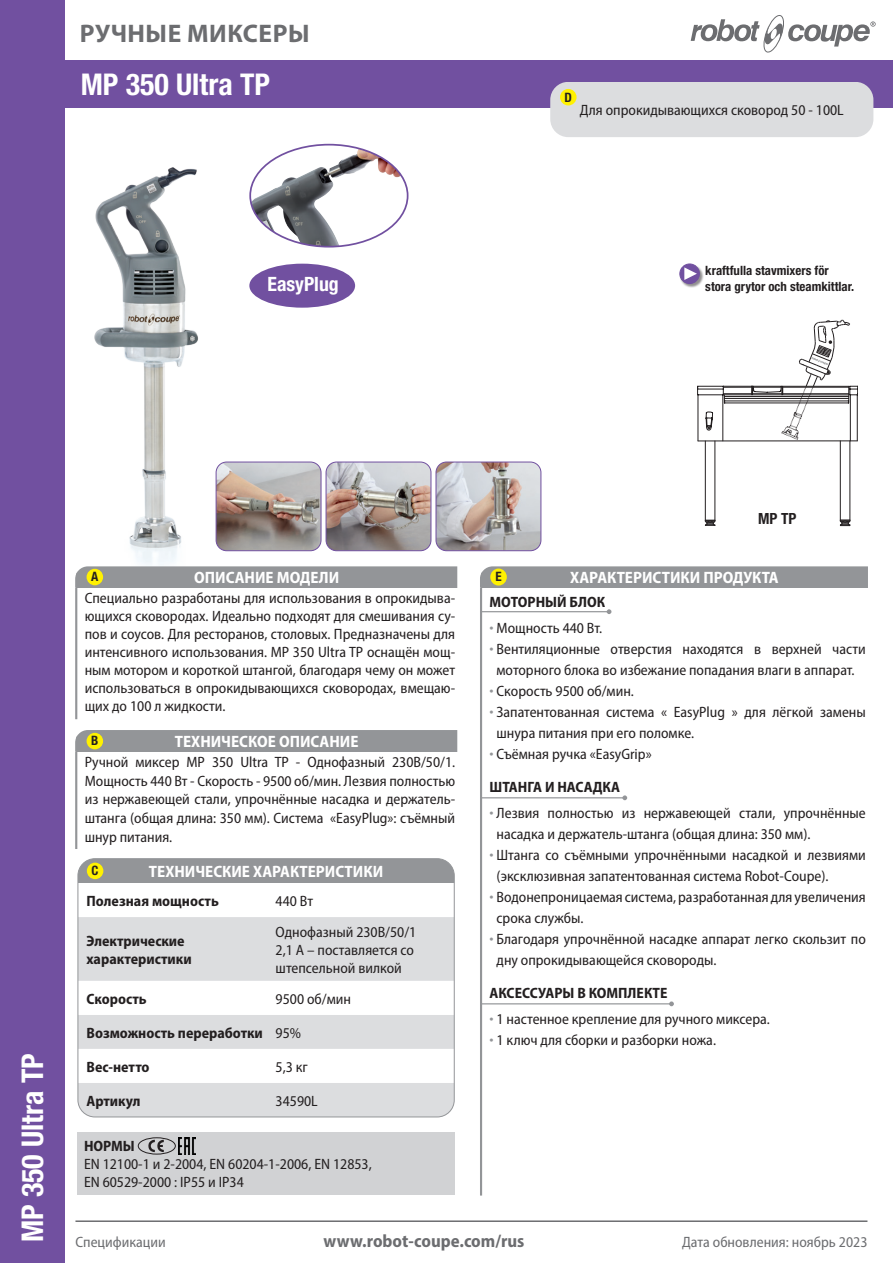
<style>
.page{position:relative;width:893px;height:1263px;background:#fff}
.page>*{position:absolute;margin:0;border:0;box-sizing:border-box;transform-origin:0 0}
.t1{font:700 condensed 30px "Helvetica Neue LT Com";color:#fff}
.t2{font:700 25.5px "Myriad Pro";letter-spacing:.02em;color:#6c6d70}
.t3{font:700 condensed 19.8px "Helvetica Neue LT Com";color:#fff}
.t4{font:700 semi-condensed 18px "Myriad Pro";color:#6c6d70}
.t5{font:700 semi-condensed 16.5px "Myriad Pro";color:#fff}
.t6{font:700 condensed 15.45px "Helvetica Neue LT Com";color:#231f20}
.t7{font:semi-condensed 15px/18px "Myriad Pro";color:#231f20}
.t8{font:700 semi-condensed 15px/18px "Myriad Pro";color:#231f20}
.t9{font:semi-condensed 15px "Myriad Pro";color:#6c6d70}
.t10{font:700 condensed 12.9px/15.5px "Helvetica Neue LT Com";color:#231f20}
.s1{font-weight:400}
.s2{color:#939598}
</style>
<div class="page">
<div style="left:0;top:60px;width:893px;height:47px;background:#7150a0"></div>
<svg style="left:691px;top:15px;width:185px;height:37px"></svg>
<div style="left:0;top:0;width:65px;height:1263px;background:#7150a0"></div>
<img style="left:251px;top:148px;width:150px;height:99px">
<img style="left:216px;top:462px;width:105px;height:89px">
<div style="left:216px;top:462px;width:105px;height:89px;border:1px solid #7150a0;border-radius:11px"></div>
<img style="left:326px;top:462px;width:105px;height:89px">
<div style="left:326px;top:462px;width:105px;height:89px;border:1px solid #7150a0;border-radius:11px"></div>
<img style="left:436px;top:462px;width:105px;height:89px">
<div style="left:436px;top:462px;width:105px;height:89px;border:1px solid #7150a0;border-radius:11px"></div>
<div style="left:249px;top:264px;width:106px;height:44px;background:#7150a0;border-radius:50%"></div>
<img style="left:94px;top:167px;width:104px;height:398px">
<div style="left:78px;top:859px;width:376px;height:24px;background:#939598"></div>
<div style="left:78px;top:917px;width:375px;height:200px;background:#dcdddf"></div>
<svg style="left:80px;top:981px;width:373px;height:102px"></svg>
<div style="left:78px;top:858px;width:377px;height:259px;border:1px solid #939598;border-radius:17px"></div>
<div style="left:87px;top:863px;width:16px;height:16px;background:#fff101;border-radius:50%"></div>
<hr style="left:75px;top:1220px;width:792px;height:2px;background:#6c6d70">
<div style="left:78px;top:1132px;width:377px;height:62px;background:#d1d2d4"></div>
<div style="left:138px;top:1137px;width:38px;height:17px;border:1px solid #231f20;border-radius:50%"></div>
<svg style="left:148px;top:1140px;width:16px;height:12px"></svg>
<img style="left:179px;top:1137px;width:17px;height:17px">
<div style="left:76px;top:566px;width:381px;height:22px;background:#939598"></div>
<hr style="left:75px;top:566px;width:2px;height:22px;background:#939598">
<hr style="left:75px;top:588px;width:2px;height:131px;background:#939598">
<div style="left:76px;top:730px;width:381px;height:21px;background:#939598"></div>
<hr style="left:75px;top:730px;width:2px;height:21px;background:#939598">
<hr style="left:75px;top:751px;width:2px;height:98px;background:#939598">
<div style="left:87px;top:569px;width:16px;height:16px;background:#fff101;border-radius:50%"></div>
<div style="left:87px;top:733px;width:16px;height:16px;background:#fff101;border-radius:50%"></div>
<div style="left:481px;top:566px;width:387px;height:22px;background:#939598"></div>
<hr style="left:480px;top:566px;width:2px;height:22px;background:#939598">
<hr style="left:480px;top:588px;width:2px;height:608px;background:#939598">
<div style="left:490px;top:568px;width:17px;height:17px;background:#fff101;border-radius:50%"></div>
<hr style="left:481px;top:797px;width:144px;height:1px;background:#939598">
<svg style="left:622px;top:795px;width:5px;height:5px"></svg>
<hr style="left:481px;top:1003px;width:190px;height:1px;background:#939598">
<svg style="left:669px;top:1001px;width:5px;height:5px"></svg>
<hr style="left:481px;top:611px;width:128px;height:1px;background:#939598">
<svg style="left:607px;top:609px;width:4px;height:5px"></svg>
<div style="left:680px;top:264px;width:24px;height:24px;background:#231f20;opacity:.5"></div>
<div style="left:680px;top:264px;width:19px;height:20px;background:#7150a0;border-radius:50%"></div>
<div style="left:679px;top:264px;width:21px;height:20px;border:1px solid #7150a0;border-radius:50%"></div>
<svg style="left:684px;top:267px;width:13px;height:13px"></svg>
<hr style="left:698px;top:441px;width:159px;height:1px;background:#231f20">
<hr style="left:705px;top:441px;width:1px;height:79px;background:#231f20">
<hr style="left:715px;top:441px;width:1px;height:79px;background:#231f20">
<svg style="left:705px;top:520px;width:11px;height:6px"></svg>
<hr style="left:840px;top:441px;width:1px;height:79px;background:#231f20">
<hr style="left:850px;top:441px;width:1px;height:79px;background:#231f20">
<svg style="left:840px;top:520px;width:11px;height:6px"></svg>
<svg style="left:697px;top:319px;width:161px;height:122px"></svg>
<div style="left:550px;top:82px;width:323px;height:55px;background:#dcdddf"></div>
<div style="left:560px;top:89px;width:17px;height:16px;background:#fff101;border-radius:50%"></div>
<h2 class="t2" style="left:80px;top:17px;width:231px">РУЧНЫЕ МИКСЕРЫ</h2>
<h1 class="t1" style="left:81px;top:67px;width:191px">MP 350 Ultra TP</h1>
<h3 class="t3" style="left:267px;top:272px;width:73px">EasyPlug</h3>
<p class="t10" style="left:565px;top:89px;width:9px">D</p>
<p class="t7" style="left:580px;top:101px;width:265px">Для опрокидывающихся сковород 50 - 100L</p>
<p class="t10" style="left:705px;top:263px;width:150px">kraftfulla stavmixers för stora grytor och steamkittlar.</p>
<h1 class="t1" style="left:15px;top:1242px;width:191px;rotate:-90deg">MP 350 Ultra TP</h1>
<p class="t5" style="left:194px;top:567px;width:147px">ОПИСАНИЕ МОДЕЛИ</p>
<p class="t7" style="left:85px;top:589px;width:372px;text-align:justify">Специально разработаны для использования в опрокидыва&shy;ющихся сковородах. Идеально подходят для смешивания су&shy;пов и соусов. Для ресторанов, столовых. Предназначены для интенсивного использования. MP 350 Ultra TP оснащён мощ&shy;ным мотором и короткой штангой, благодаря чему он может использоваться в опрокидывающихся сковородах, вмещаю&shy;щих до 100 л жидкости.</p>
<p class="t5" style="left:175px;top:731px;width:185px">ТЕХНИЧЕСКОЕ ОПИСАНИЕ</p>
<p class="t7" style="left:85px;top:752px;width:372px;line-height:18.8px;text-align:justify">Ручной миксер MP 350 Ultra TP - Однофазный 230В/50/1.<br>Мощность 440 Вт - Скорость - 9500 об/мин. Лезвия полностью из нержавеющей стали, упрочнённые насадка и держатель&shy;штанга (общая длина: 350 мм). Система «EasyPlug»: съёмный шнур питания.</p>
<p class="t10" style="left:91px;top:569px;width:9px">A</p>
<p class="t10" style="left:91px;top:733px;width:9px">B</p>
<p class="t5" style="left:149px;top:861px;width:236px">ТЕХНИЧЕСКИЕ ХАРАКТЕРИСТИКИ</p>
<p class="t8" style="left:86px;top:891px;width:134px">Полезная мощность</p>
<p class="t7" style="left:276px;top:891px;width:39px">440 Вт</p>
<p class="t8" style="left:86px;top:931px;width:107px">Электрические характеристики</p>
<p class="t7" style="left:276px;top:922px;width:142px">Однофазный 230В/50/1<br>2,1 А – поставляется со штепсельной вилкой</p>
<p class="t8" style="left:86px;top:989px;width:62px">Скорость</p>
<p class="t7" style="left:276px;top:989px;width:77px">9500 об/мин</p>
<p class="t8" style="left:86px;top:1023px;width:216px">Возможность переработки <span class="s1">95%</span></p>
<p class="t8" style="left:86px;top:1057px;width:65px">Вес-нетто</p>
<p class="t7" style="left:276px;top:1057px;width:34px">5,3 кг</p>
<p class="t8" style="left:86px;top:1091px;width:56px">Артикул</p>
<p class="t7" style="left:276px;top:1091px;width:44px">34590L</p>
<p class="t10" style="left:92px;top:863px;width:8px">C</p>
<p class="t8" style="left:84px;top:1137px;width:52px">НОРМЫ</p>
<p class="t7" style="left:84px;top:1155px;width:289px">EN 12100-1 и 2-2004, EN 60204-1-2006, EN 12853,<br>EN 60529-2000 : IP55 и IP34</p>
<p class="t6" style="left:758px;top:509px;width:40px">MP TP</p>
<p class="t5" style="left:570px;top:567px;width:210px">ХАРАКТЕРИСТИКИ ПРОДУКТА</p>
<p class="t8" style="left:489px;top:593px;width:117px">МОТОРНЫЙ БЛОК</p>
<p class="t7" style="left:489px;top:618px;width:114px"><span class="s2">•</span> Мощность 440 Вт.</p>
<p class="t7" style="left:489px;top:638px;width:378px;line-height:21px;text-align:center"><span class="s2">•</span> Вентиляционные отверстия находятся в верхней части моторного блока во избежание попадания влаги в аппарат.</p>
<p class="t7" style="left:489px;top:681px;width:146px"><span class="s2">•</span> Скорость 9500 об/мин.</p>
<p class="t7" style="left:497px;top:701px;width:371px;line-height:21px;text-indent:-7px"><span class="s2">•</span> Запатентованная система « EasyPlug » для лёгкой замены шнура питания при его поломке.</p>
<p class="t7" style="left:489px;top:744px;width:164px"><span class="s2">•</span> Съёмная ручка «EasyGrip»</p>
<p class="t8" style="left:489px;top:778px;width:132px">ШТАНГА И НАСАДКА</p>
<p class="t7" style="left:497px;top:802px;width:371px;line-height:21px;text-indent:-7px"><span class="s2">•</span> Лезвия полностью из нержавеющей стали, упрочнённые насадка и держатель-штанга (общая длина: 350 мм).</p>
<p class="t7" style="left:497px;top:844px;width:371px;line-height:21px;text-indent:-7px"><span class="s2">•</span> Штанга со съёмными упрочнёнными насадкой и лезвиями (эксклюзивная запатентованная система Robot-Coupe).</p>
<p class="t7" style="left:497px;top:886px;width:371px;line-height:21px;text-indent:-7px"><span class="s2">•</span> Водонепроницаемая система, разработанная для увеличения срока службы.</p>
<p class="t7" style="left:497px;top:928px;width:371px;line-height:21px;text-indent:-7px"><span class="s2">•</span> Благодаря упрочнённой насадке аппарат легко скользит по дну опрокидывающейся сковороды.</p>
<p class="t8" style="left:489px;top:984px;width:180px">АКСЕССУАРЫ В КОМПЛЕКТЕ</p>
<p class="t7" style="left:489px;top:1009px;width:282px"><span class="s2">•</span> 1 настенное крепление для ручного миксера.</p>
<p class="t7" style="left:489px;top:1030px;width:228px"><span class="s2">•</span> 1 ключ для сборки и разборки ножа.</p>
<p class="t10" style="left:495px;top:569px;width:8px">E</p>
<p class="t9" style="left:75px;top:1232px;width:92px">Спецификации</p>
<p class="t4" style="left:324px;top:1229px;width:202px">www.robot-coupe.com/rus</p>
<p class="t9" style="left:682px;top:1232px;width:187px">Дата обновления: ноябрь 2023</p>
</div>
